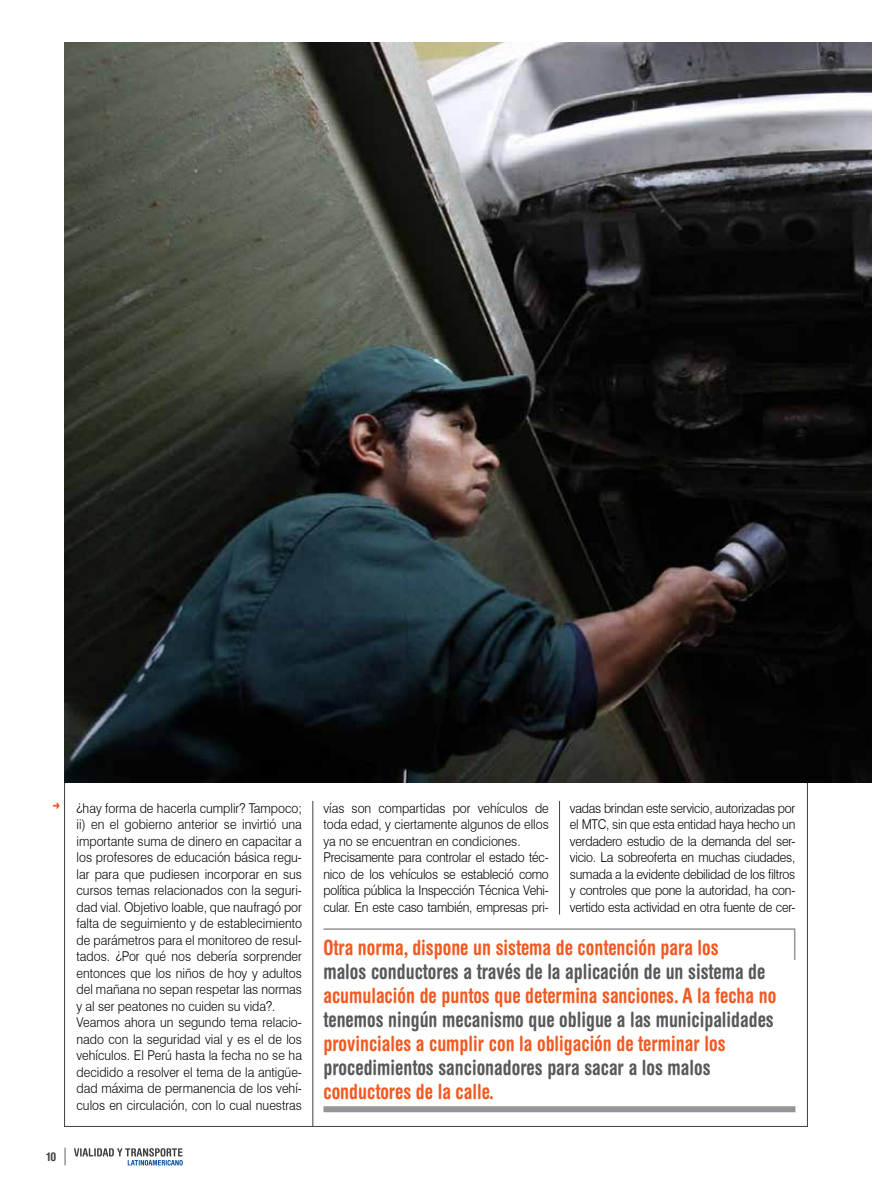
<style>
.page{position:relative;width:872px;height:1191px;background:#fff}
.page>*{position:absolute;margin:0;border:0;box-sizing:border-box;transform-origin:0 0}
.t1{font:700 condensed 21px "Helvetica Rounded";color:#f15a22;scale:.92 1}
.t2{font:700 condensed 21px "Helvetica Rounded";color:#58595b;scale:.92 1}
.t3{font:300 13.5px/16.5px "Swiss 721 BT";color:#000;scale:.92 1}
.t4{font:300 13.5px/16.5px "Swiss 721 BT";letter-spacing:-.02em;color:#000;scale:.92 1}
.t5{font:700 condensed 12px "Helvetica Rounded";color:#414042}
</style>
<div class="page">
<svg style="left:74px;top:1148px;width:109px;height:17px"></svg>
<svg style="left:64px;top:1148px;width:2px;height:16px"></svg>
<svg style="left:64px;top:782px;width:743px;height:344px"></svg>
<hr style="left:312px;top:801px;width:1px;height:325px;background:#414042">
<hr style="left:559px;top:801px;width:1px;height:113px;background:#414042">
<svg style="left:53px;top:802px;width:7px;height:7px"></svg>
<img style="left:64px;top:43px;width:808px;height:739px">
<div style="left:323px;top:1106px;width:472px;height:6px;background:#939598"></div>
<svg style="left:322px;top:927px;width:474px;height:34px"></svg>
<p class="t5" style="left:46px;top:1149px;width:11px">10</p>
<p class="t3" style="left:77px;top:799px;width:246px">¿hay forma de hacerla cumplir? Tampoco; ii) en el gobierno anterior se invirtió una importante suma de dinero en capacitar a los profesores de educación básica regu&shy;lar para que pudiesen incorporar en sus cursos temas relacionados con la seguri&shy;dad vial. Objetivo loable, que naufragó por falta de seguimiento y de establecimiento de parámetros para el monitoreo de resul&shy;tados. ¿Por qué nos debería sorprender entonces que los niños de hoy y adultos del mañana no sepan respetar las normas y al ser peatones no cuiden su vida?.<br>Veamos ahora un segundo tema relacio&shy;nado con la seguridad vial y es el de los vehículos. El Perú hasta la fecha no se ha decidido a resolver el tema de la antigüe&shy;dad máxima de permanencia de los vehí&shy;culos en circulación, con lo cual nuestras</p>
<p class="t4" style="left:323px;top:799px;width:246px">vías son compartidas por vehículos de toda edad, y ciertamente algunos de ellos ya no se encuentran en condiciones.<br>Precisamente para controlar el estado téc&shy;nico de los vehículos se estableció como política pública la Inspección Técnica Vehi&shy;cular. En este caso también, empresas pri-</p>
<p class="t3" style="left:570px;top:799px;width:246px;text-align:justify">vadas brindan este servicio, autorizadas por el MTC, sin que esta entidad haya hecho un verdadero estudio de la demanda del ser&shy;vicio. La sobreoferta en muchas ciudades, sumada a la evidente debilidad de los filtros y controles que pone la autoridad, ha con&shy;vertido esta actividad en otra fuente de cer-</p>
<h1 class="t1" style="left:323px;top:935px;width:431px">Otra norma, dispone un sistema de contención para los</h1>
<h1 class="t2" style="left:323px;top:959px;width:482px">malos conductores a través de la aplicación de un sistema de</h1>
<h1 class="t1" style="left:323px;top:983px;width:494px">acumulación de puntos que determina sanciones. A la fecha no</h1>
<h1 class="t2" style="left:323px;top:1007px;width:491px">tenemos ningún mecanismo que obligue a las municipalidades</h1>
<h1 class="t1" style="left:323px;top:1031px;width:438px">provinciales a cumplir con la obligación de terminar los</h1>
<h1 class="t2" style="left:323px;top:1055px;width:422px">procedimientos sancionadores para sacar a los malos</h1>
<h1 class="t1" style="left:323px;top:1079px;width:187px">conductores de la calle.</h1>
</div>
